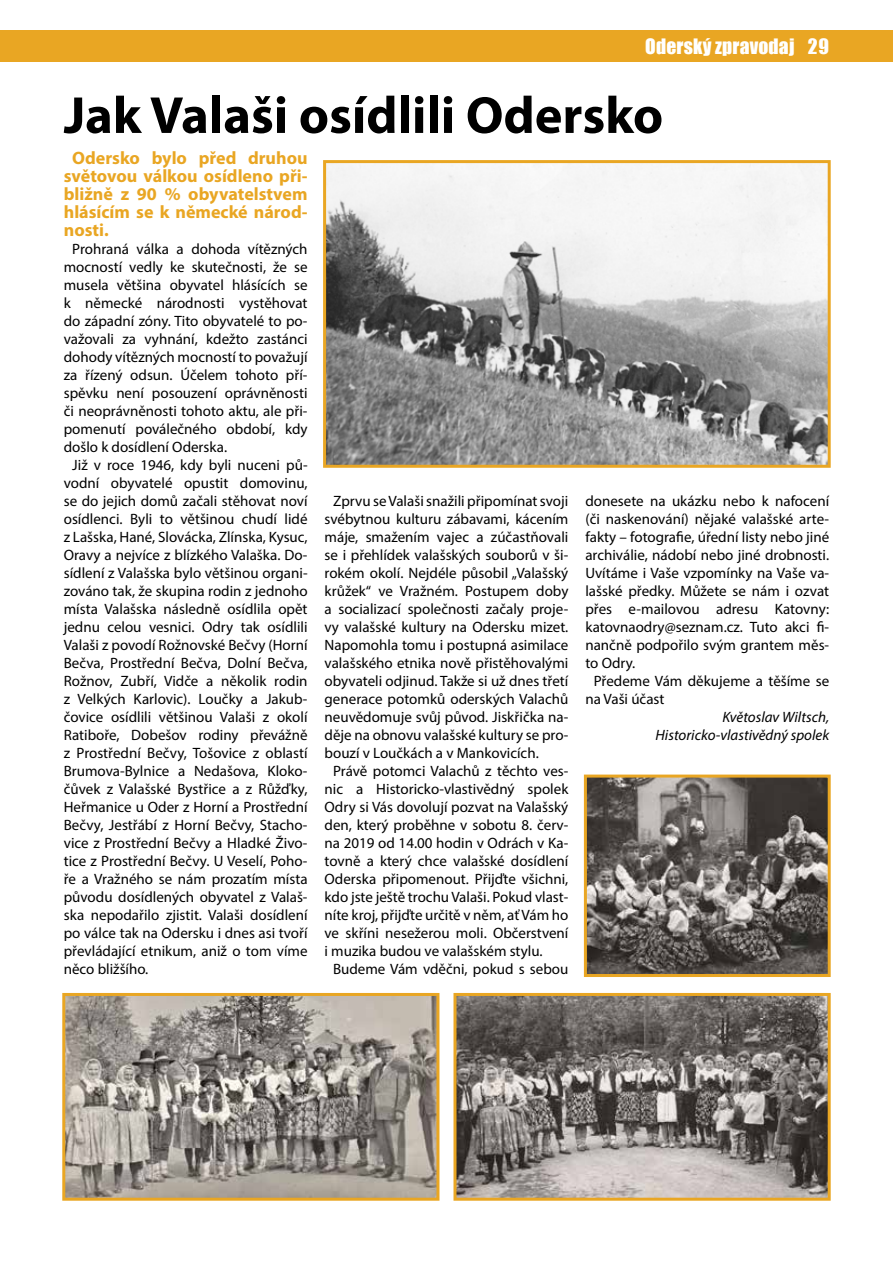
<style>
.page{position:relative;width:893px;height:1263px;background:#fff}
.page>*{position:absolute;margin:0;border:0;box-sizing:border-box;transform-origin:0 0}
.t1{font:700 52.5px "Myriad Pro";color:#000}
.t2{font:19.5px "Impact";letter-spacing:.01em;color:#fff}
.t3{font:700 18px/18px "Myriad Pro";color:#e9a623;text-align:justify}
.t4{font:15px "Myriad Pro";color:#000}
.t5{font:italic 15px/18px "Myriad Pro";color:#000;text-align:right}
</style>
<div class="page">
<div style="left:0;top:30px;width:893px;height:32px;background:#e9a623"></div>
<img style="left:327px;top:164px;width:500px;height:300px">
<div style="left:323px;top:160px;width:508px;height:308px;border:3px solid #e9a623"></div>
<img style="left:457px;top:997px;width:370px;height:200px">
<div style="left:453px;top:993px;width:378px;height:208px;border:3px solid #e9a623"></div>
<img style="left:588px;top:778px;width:239px;height:195px">
<div style="left:584px;top:774px;width:247px;height:203px;border:3px solid #e9a623"></div>
<img style="left:66px;top:997px;width:369px;height:200px">
<div style="left:62px;top:993px;width:377px;height:208px;border:3px solid #e9a623"></div>
<h2 class="t2" style="left:645px;top:31px;width:185px">Oderský zpravodaj 29</h2>
<h1 class="t1" style="left:64px;top:81px;width:601px">Jak Valaši osídlili Odersko</h1>
<p class="t3" style="left:64px;top:148px;width:245px;text-indent:8px">Odersko bylo před druhou světovou válkou osídleno při&shy;bližně z 90 % obyvatelstvem hlásícím se k německé národ&shy;nosti.</p>
<p class="t4" style="left:72px;top:239px;width:237px">Prohraná válka a dohoda vítězných</p>
<p class="t4" style="left:64px;top:257px;width:245px">mocností vedly ke skutečnosti, že se</p>
<p class="t4" style="left:64px;top:275px;width:245px">musela většina obyvatel hlásících se</p>
<p class="t4" style="left:64px;top:293px;width:245px">k německé národnosti vystěhovat</p>
<p class="t4" style="left:64px;top:311px;width:245px">do západní zóny. Tito obyvatelé to po‑</p>
<p class="t4" style="left:64px;top:329px;width:245px">važovali za vyhnání, kdežto zastánci</p>
<p class="t4" style="left:64px;top:347px;width:245px">dohody vítězných mocností to považují</p>
<p class="t4" style="left:64px;top:365px;width:245px">za řízený odsun. Účelem tohoto pří‑</p>
<p class="t4" style="left:64px;top:383px;width:245px">spěvku není posouzení oprávněnosti</p>
<p class="t4" style="left:64px;top:401px;width:245px">či neoprávněnosti tohoto aktu, ale při‑</p>
<p class="t4" style="left:64px;top:419px;width:245px">pomenutí poválečného období, kdy</p>
<p class="t4" style="left:64px;top:437px;width:165px">došlo k dosídlení Oderska.</p>
<p class="t4" style="left:72px;top:455px;width:237px">Již v roce 1946, kdy byli nuceni pů‑</p>
<p class="t4" style="left:64px;top:473px;width:245px">vodní obyvatelé opustit domovinu,</p>
<p class="t4" style="left:64px;top:491px;width:245px">se do jejich domů začali stěhovat noví</p>
<p class="t4" style="left:64px;top:509px;width:245px">osídlenci. Byli to většinou chudí lidé</p>
<p class="t4" style="left:64px;top:527px;width:245px">z Lašska, Hané, Slovácka, Zlínska, Kysuc,</p>
<p class="t4" style="left:64px;top:545px;width:245px">Oravy a nejvíce z blízkého Valaška. Do‑</p>
<p class="t4" style="left:64px;top:563px;width:245px">sídlení z Valašska bylo většinou organi‑</p>
<p class="t4" style="left:64px;top:581px;width:245px">zováno tak, že skupina rodin z jednoho</p>
<p class="t4" style="left:64px;top:599px;width:245px">místa Valašska následně osídlila opět</p>
<p class="t4" style="left:64px;top:617px;width:245px">jednu celou vesnici. Odry tak osídlili</p>
<p class="t4" style="left:64px;top:635px;width:245px">Valaši z povodí Rožnovské Bečvy (Horní</p>
<p class="t4" style="left:64px;top:653px;width:245px">Bečva, Prostřední Bečva, Dolní Bečva,</p>
<p class="t4" style="left:64px;top:671px;width:245px">Rožnov, Zubří, Vidče a několik rodin</p>
<p class="t4" style="left:64px;top:689px;width:245px">z Velkých Karlovic). Loučky a Jakub‑</p>
<p class="t4" style="left:64px;top:707px;width:245px">čovice osídlili většinou Valaši z okolí</p>
<p class="t4" style="left:64px;top:725px;width:245px">Ratiboře, Dobešov rodiny převážně</p>
<p class="t4" style="left:64px;top:743px;width:245px">z Prostřední Bečvy, Tošovice z oblastí</p>
<p class="t4" style="left:64px;top:761px;width:245px">Brumova‑Bylnice a Nedašova, Kloko‑</p>
<p class="t4" style="left:64px;top:779px;width:245px">čůvek z Valašské Bystřice a z Růžďky,</p>
<p class="t4" style="left:64px;top:797px;width:245px">Heřmanice u Oder z Horní a Prostřední</p>
<p class="t4" style="left:64px;top:815px;width:245px">Bečvy, Jestřábí z Horní Bečvy, Stacho‑</p>
<p class="t4" style="left:64px;top:833px;width:245px">vice z Prostřední Bečvy a Hladké Živo‑</p>
<p class="t4" style="left:64px;top:851px;width:245px">tice z Prostřední Bečvy. U Veselí, Poho‑</p>
<p class="t4" style="left:64px;top:869px;width:245px">ře a Vražného se nám prozatím místa</p>
<p class="t4" style="left:64px;top:887px;width:245px">původu dosídlených obyvatel z Valaš‑</p>
<p class="t4" style="left:64px;top:905px;width:245px">ska nepodařilo zjistit. Valaši dosídlení</p>
<p class="t4" style="left:64px;top:923px;width:245px">po válce tak na Odersku i dnes asi tvoří</p>
<p class="t4" style="left:64px;top:941px;width:245px">převládající etnikum, aniž o tom víme</p>
<p class="t4" style="left:64px;top:959px;width:86px">něco bližšího.</p>
<p class="t4" style="left:585px;top:491px;width:245px">donesete na ukázku nebo k nafocení</p>
<p class="t4" style="left:585px;top:509px;width:245px">(či naskenování) nějaké valašské arte‑</p>
<p class="t4" style="left:585px;top:527px;width:245px">fakty – fotografie, úřední listy nebo jiné</p>
<p class="t4" style="left:585px;top:545px;width:245px">archiválie, nádobí nebo jiné drobnosti.</p>
<p class="t4" style="left:585px;top:563px;width:245px">Uvítáme i Vaše vzpomínky na Vaše va‑</p>
<p class="t4" style="left:585px;top:581px;width:245px">lašské předky. Můžete se nám i ozvat</p>
<p class="t4" style="left:585px;top:599px;width:245px">přes e‑mailovou adresu Katovny:</p>
<p class="t4" style="left:585px;top:617px;width:245px">katovnaodry@seznam.cz. Tuto akci fi‑</p>
<p class="t4" style="left:585px;top:635px;width:245px">nančně podpořilo svým grantem měs‑</p>
<p class="t4" style="left:585px;top:653px;width:52px">to Odry.</p>
<p class="t4" style="left:594px;top:671px;width:237px">Předeme Vám děkujeme a těšíme se</p>
<p class="t4" style="left:585px;top:689px;width:81px">na Vaši účast</p>
<p class="t5" style="left:656px;top:707px;width:175px">Květoslav Wiltsch,<br>Historicko‑vlastivědný spolek</p>
<p class="t4" style="left:333px;top:491px;width:237px">Zprvu se Valaši snažili připomínat svoji</p>
<p class="t4" style="left:325px;top:509px;width:245px">svébytnou kulturu zábavami, kácením</p>
<p class="t4" style="left:325px;top:527px;width:245px">máje, smažením vajec a zúčastňovali</p>
<p class="t4" style="left:325px;top:545px;width:245px">se i přehlídek valašských souborů v ši‑</p>
<p class="t4" style="left:325px;top:563px;width:245px">rokém okolí. Nejdéle působil „Valašský</p>
<p class="t4" style="left:325px;top:581px;width:245px">krůžek“ ve Vražném. Postupem doby</p>
<p class="t4" style="left:325px;top:599px;width:245px">a socializací společnosti začaly proje‑</p>
<p class="t4" style="left:325px;top:617px;width:245px">vy valašské kultury na Odersku mizet.</p>
<p class="t4" style="left:325px;top:635px;width:245px">Napomohla tomu i postupná asimilace</p>
<p class="t4" style="left:325px;top:653px;width:245px">valašského etnika nově přistěhovalými</p>
<p class="t4" style="left:325px;top:671px;width:245px">obyvateli odjinud. Takže si už dnes třetí</p>
<p class="t4" style="left:325px;top:689px;width:245px">generace potomků oderských Valachů</p>
<p class="t4" style="left:325px;top:707px;width:245px">neuvědomuje svůj původ. Jiskřička na‑</p>
<p class="t4" style="left:325px;top:725px;width:245px">děje na obnovu valašské kultury se pro‑</p>
<p class="t4" style="left:325px;top:743px;width:216px">bouzí v Loučkách a v Mankovicích.</p>
<p class="t4" style="left:333px;top:761px;width:237px">Právě potomci Valachů z těchto ves‑</p>
<p class="t4" style="left:325px;top:779px;width:245px">nic a Historicko‑vlastivědný spolek</p>
<p class="t4" style="left:325px;top:797px;width:245px">Odry si Vás dovolují pozvat na Valašský</p>
<p class="t4" style="left:325px;top:815px;width:245px">den, který proběhne v sobotu 8. červ‑</p>
<p class="t4" style="left:325px;top:833px;width:245px">na 2019 od 14.00 hodin v Odrách v Ka‑</p>
<p class="t4" style="left:325px;top:851px;width:245px">tovně a který chce valašské dosídlení</p>
<p class="t4" style="left:325px;top:869px;width:245px">Oderska připomenout. Přijďte všichni,</p>
<p class="t4" style="left:325px;top:887px;width:245px">kdo jste ještě trochu Valaši. Pokud vlast‑</p>
<p class="t4" style="left:325px;top:905px;width:245px">níte kroj, přijďte určitě v něm, ať Vám ho</p>
<p class="t4" style="left:325px;top:923px;width:245px">ve skříni nesežerou moli. Občerstvení</p>
<p class="t4" style="left:325px;top:941px;width:219px">i muzika budou ve valašském stylu.</p>
<p class="t4" style="left:333px;top:959px;width:237px">Budeme Vám vděčni, pokud s sebou</p>
</div>
